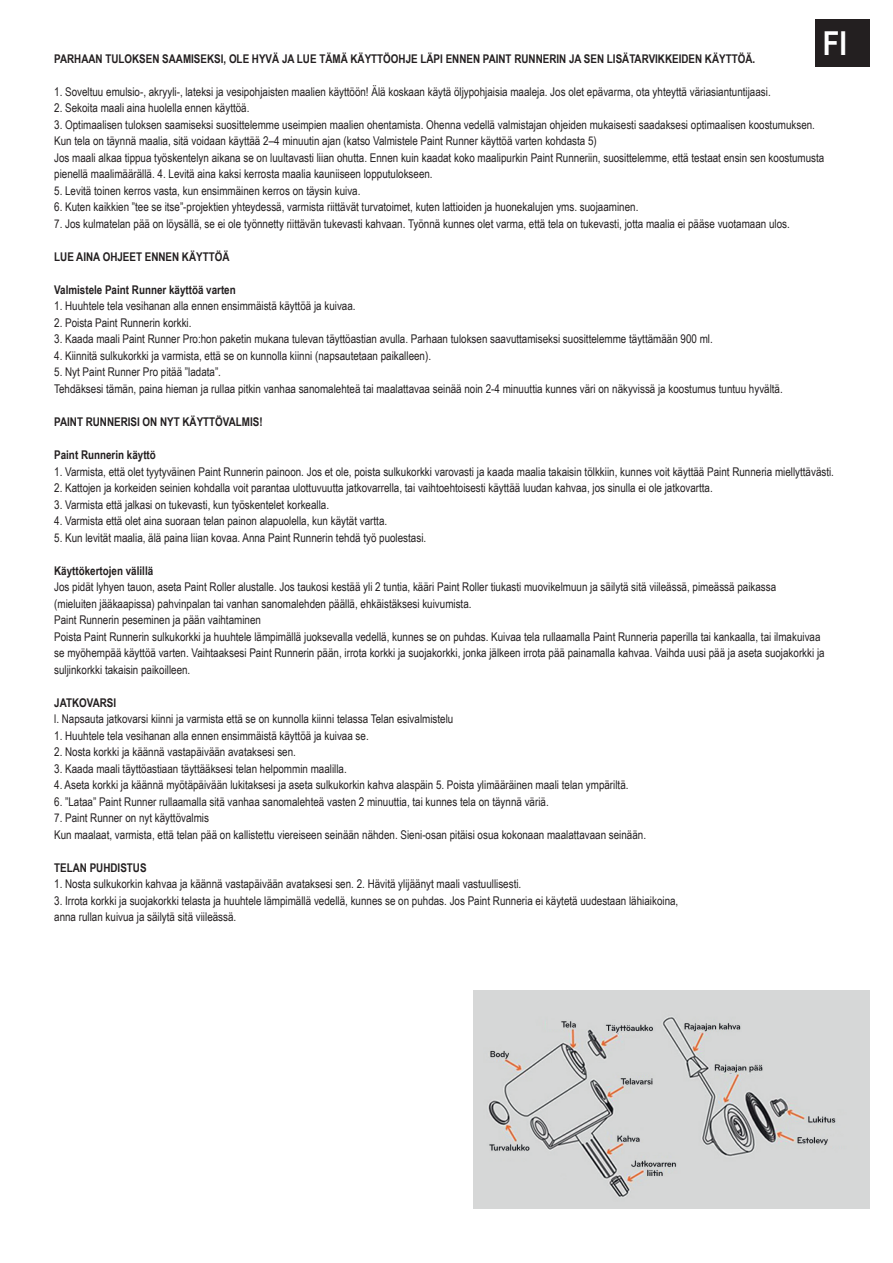
<style>
.page{position:relative;width:893px;height:1263px;background:#fff}
.page>*{position:absolute;margin:0;border:0;box-sizing:border-box;transform-origin:0 0}
.t1{font:700 33px "Arial Narrow";color:#fff}
.t2{font:12px/16.5px "Arial Narrow";color:#231f20}
.t3{font:700 12px "Arial Narrow";color:#231f20}
</style>
<div class="page">
<img style="left:473px;top:991px;width:397px;height:218px">
<div style="left:815px;top:19px;width:55px;height:48px;background:#231f20"></div>
<h1 class="t1" style="left:823px;top:18px;width:26px">FI</h1>
<p class="t3" style="left:54px;top:50px;width:703px">PARHAAN TULOKSEN SAAMISEKSI, OLE HYVÄ JA LUE TÄMÄ KÄYTTÖOHJE LÄPI ENNEN PAINT RUNNERIN JA SEN LISÄTARVIKKEIDEN KÄYTTÖÄ.</p>
<p class="t2" style="left:54px;top:83px;width:718px">1. Soveltuu emulsio-, akryyli-, lateksi ja vesipohjaisten maalien käyttöön! Älä koskaan käytä öljypohjaisia maaleja. Jos olet epävarma, ota yhteyttä väriasiantuntijaasi.</p>
<p class="t2" style="left:54px;top:100px;width:197px">2. Sekoita maali aina huolella ennen käyttöä.</p>
<p class="t2" style="left:54px;top:116px;width:772px">3. Optimaalisen tuloksen saamiseksi suosittelemme useimpien maalien ohentamista. Ohenna vedellä valmistajan ohjeiden mukaisesti saadaksesi optimaalisen koostumuksen.<br>Kun tela on täynnä maalia, sitä voidaan käyttää 2–4 minuutin ajan (katso Valmistele Paint Runner käyttöä varten kohdasta 5)<br>Jos maali alkaa tippua työskentelyn aikana se on luultavasti liian ohutta. Ennen kuin kaadat koko maalipurkin Paint Runneriin, suosittelemme, että testaat ensin sen koostumusta pienellä maalimäärällä. 4. Levitä aina kaksi kerrosta maalia kauniiseen lopputulokseen.</p>
<p class="t2" style="left:54px;top:182px;width:308px">5. Levitä toinen kerros vasta, kun ensimmäinen kerros on täysin kuiva.</p>
<p class="t2" style="left:54px;top:199px;width:586px">6. Kuten kaikkien ”tee se itse”-projektien yhteydessä, varmista riittävät turvatoimet, kuten lattioiden ja huonekalujen yms. suojaaminen.</p>
<p class="t2" style="left:54px;top:215px;width:737px">7. Jos kulmatelan pää on löysällä, se ei ole työnnetty riittävän tukevasti kahvaan. Työnnä kunnes olet varma, että tela on tukevasti, jotta maalia ei pääse vuotamaan ulos.</p>
<p class="t3" style="left:54px;top:248px;width:177px">LUE AINA OHJEET ENNEN KÄYTTÖÄ</p>
<p class="t3" style="left:54px;top:281px;width:183px">Valmistele Paint Runner käyttöä varten</p>
<p class="t2" style="left:54px;top:298px;width:303px">1. Huuhtele tela vesihanan alla ennen ensimmäistä käyttöä ja kuivaa.</p>
<p class="t2" style="left:54px;top:314px;width:139px">2. Poista Paint Runnerin korkki.</p>
<p class="t2" style="left:54px;top:331px;width:660px">3. Kaada maali Paint Runner Pro:hon paketin mukana tulevan täyttöastian avulla. Parhaan tuloksen saavuttamiseksi suosittelemme täyttämään 900 ml.</p>
<p class="t2" style="left:54px;top:347px;width:378px">4. Kiinnitä sulkukorkki ja varmista, että se on kunnolla kiinni (napsautetaan paikalleen).</p>
<p class="t2" style="left:54px;top:364px;width:730px">5. Nyt Paint Runner Pro pitää ”ladata”.<br>Tehdäksesi tämän, paina hieman ja rullaa pitkin vanhaa sanomalehteä tai maalattavaa seinää noin 2-4 minuuttia kunnes väri on näkyvissä ja koostumus tuntuu hyvältä.</p>
<p class="t3" style="left:54px;top:413px;width:210px">PAINT RUNNERISI ON NYT KÄYTTÖVALMIS!</p>
<p class="t3" style="left:54px;top:446px;width:103px">Paint Runnerin käyttö</p>
<p class="t2" style="left:54px;top:463px;width:781px">1. Varmista, että olet tyytyväinen Paint Runnerin painoon. Jos et ole, poista sulkukorkki varovasti ja kaada maalia takaisin tölkkiin, kunnes voit käyttää Paint Runneria miellyttävästi.</p>
<p class="t2" style="left:54px;top:479px;width:660px">2. Kattojen ja korkeiden seinien kohdalla voit parantaa ulottuvuutta jatkovarrella, tai vaihtoehtoisesti käyttää luudan kahvaa, jos sinulla ei ole jatkovartta.</p>
<p class="t2" style="left:54px;top:496px;width:276px">3. Varmista että jalkasi on tukevasti, kun työskentelet korkealla.</p>
<p class="t2" style="left:54px;top:512px;width:334px">4. Varmista että olet aina suoraan telan painon alapuolella, kun käytät vartta.</p>
<p class="t2" style="left:54px;top:529px;width:374px">5. Kun levität maalia, älä paina liian kovaa. Anna Paint Runnerin tehdä työ puolestasi.</p>
<p class="t3" style="left:54px;top:561px;width:100px">Käyttökertojen välillä</p>
<p class="t2" style="left:54px;top:578px;width:772px">Jos pidät lyhyen tauon, aseta Paint Roller alustalle. Jos taukosi kestää yli 2 tuntia, kääri Paint Roller tiukasti muovikelmuun ja säilytä sitä viileässä, pimeässä paikassa<br>(mieluiten jääkaapissa) pahvinpalan tai vanhan sanomalehden päällä, ehkäistäksesi kuivumista.<br>Paint Runnerin peseminen ja pään vaihtaminen<br>Poista Paint Runnerin sulkukorkki ja huuhtele lämpimällä juoksevalla vedellä, kunnes se on puhdas. Kuivaa tela rullaamalla Paint Runneria paperilla tai kankaalla, tai ilmakuivaa se myöhempää käyttöä varten. Vaihtaaksesi Paint Runnerin pään, irrota korkki ja suojakorkki, jonka jälkeen irrota pää painamalla kahvaa. Vaihda uusi pää ja aseta suojakorkki ja suljinkorkki takaisin paikoilleen.</p>
<p class="t3" style="left:54px;top:693px;width:63px">JATKOVARSI</p>
<p class="t2" style="left:54px;top:710px;width:401px">l. Napsauta jatkovarsi kiinni ja varmista että se on kunnolla kiinni telassa Telan esivalmistelu</p>
<p class="t2" style="left:54px;top:727px;width:316px">1. Huuhtele tela vesihanan alla ennen ensimmäistä käyttöä ja kuivaa se.</p>
<p class="t2" style="left:54px;top:743px;width:243px">2. Nosta korkki ja käännä vastapäivään avataksesi sen.</p>
<p class="t2" style="left:54px;top:760px;width:294px">3. Kaada maali täyttöastiaan täyttääksesi telan helpommin maalilla.</p>
<p class="t2" style="left:54px;top:776px;width:576px">4. Aseta korkki ja käännä myötäpäivään lukitaksesi ja aseta sulkukorkin kahva alaspäin 5. Poista ylimääräinen maali telan ympäriltä.</p>
<p class="t2" style="left:54px;top:793px;width:496px">6. ”Lataa” Paint Runner rullaamalla sitä vanhaa sanomalehteä vasten 2 minuuttia, tai kunnes tela on täynnä väriä.</p>
<p class="t2" style="left:54px;top:809px;width:593px">7. Paint Runner on nyt käyttövalmis<br>Kun maalaat, varmista, että telan pää on kallistettu viereiseen seinään nähden. Sieni-osan pitäisi osua kokonaan maalattavaan seinään.</p>
<p class="t3" style="left:54px;top:858px;width:94px">TELAN PUHDISTUS</p>
<p class="t2" style="left:54px;top:875px;width:469px">1. Nosta sulkukorkin kahvaa ja käännä vastapäivään avataksesi sen. 2. Hävitä ylijäänyt maali vastuullisesti.</p>
<p class="t2" style="left:54px;top:892px;width:626px">3. Irrota korkki ja suojakorkki telasta ja huuhtele lämpimällä vedellä, kunnes se on puhdas. Jos Paint Runneria ei käytetä uudestaan lähiaikoina, anna rullan kuivua ja säilytä sitä viileässä.</p>
</div>
